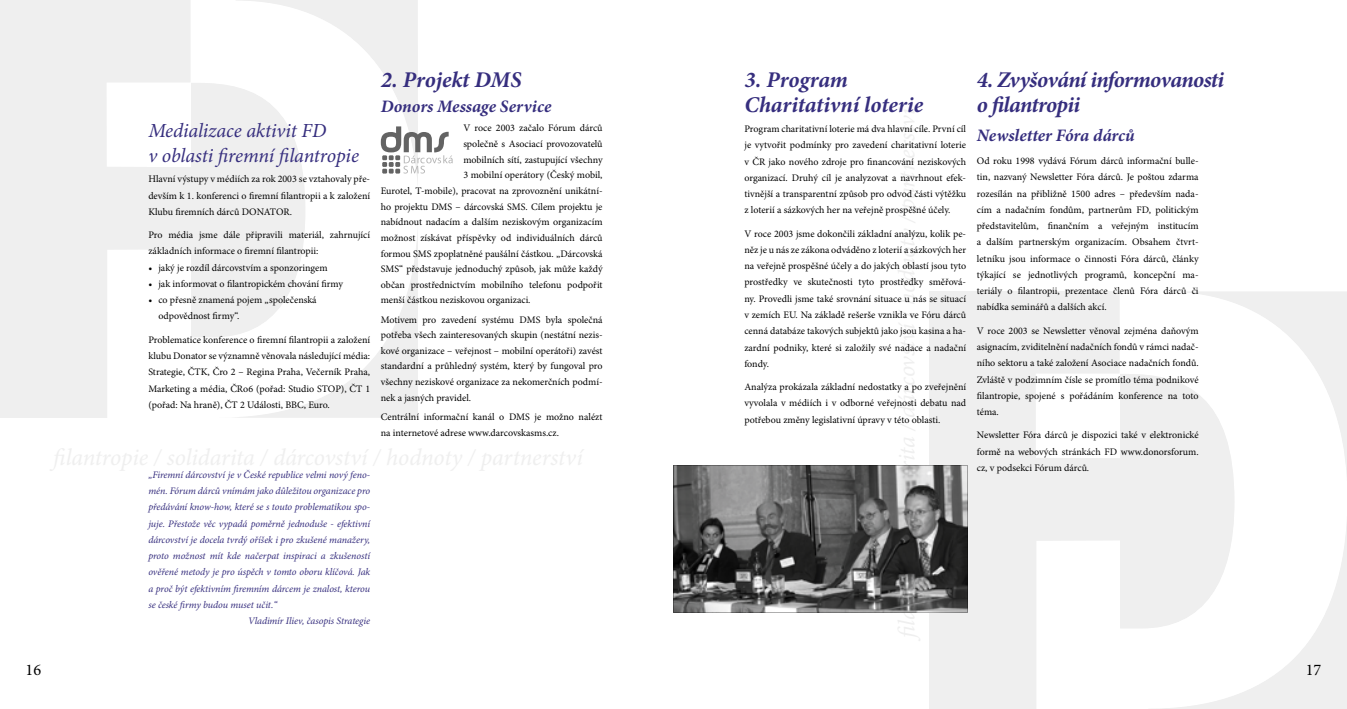
<style>
.page{position:relative;width:1347px;height:709px;background:#fff}
.page>*{position:absolute;margin:0;border:0;box-sizing:border-box;transform-origin:0 0}
.t1{font:italic 700 22.5px/25px "Minion Pro";letter-spacing:-.015em;color:#362e7e}
.t2{font:italic 20px/25px "Minion Pro";letter-spacing:-.01em;color:#362e7e}
.t3{font:italic 700 17.5px "Minion Pro";color:#362e7e}
.t4{font:16.25px "Minion Pro";color:#000}
.t5{font:10px/16.2px "Minion Pro";color:#000;text-align:justify}
.t6{font:italic 10px "Minion Pro";letter-spacing:-.005em;color:#362e7e}
</style>
<div class="page">
<svg style="left:247px;top:337px;width:171px;height:80px"></svg>
<svg style="left:0;top:0;width:191px;height:418px;fill:#efefef"></svg>
<svg style="left:1162px;top:628px;width:184px;height:81px"></svg>
<svg style="left:1120px;top:292px;width:226px;height:336px"></svg>
<svg style="left:929px;top:291px;width:191px;height:418px;fill:#efefef"></svg>
<svg style="left:191px;top:0;width:262px;height:337px"></svg>
<svg style="left:673px;top:465px;width:294px;height:147px"></svg>
<h3 class="t4" style="left:26px;top:660px;width:17px">16</h3>
<h2 class="t2" style="left:148px;top:119px;width:212px">Medializace aktivit FD<br>v oblasti firemní filantropie</h2>
<p class="t5" style="left:148px;top:171px;width:223px">Hlavní výstupy v médiích za rok 2003 se vztahovaly pře&shy;devším k 1. konferenci o firemní filantropii a k založení Klubu firemních dárců DONATOR.</p>
<p class="t5" style="left:148px;top:227px;width:223px">Pro média jsme dále připravili materiál, zahrnující základních informace o firemní filantropii:</p>
<p class="t5" style="left:148px;top:260px;width:181px">• jaký je rozdíl dárcovstvím a sponzoringem</p>
<p class="t5" style="left:148px;top:276px;width:196px">• jak informovat o filantropickém chování firmy</p>
<p class="t5" style="left:158px;top:292px;width:160px;text-indent:-10px">• co přesně znamená pojem „společenská odpovědnost firmy“.</p>
<p class="t5" style="left:148px;top:332px;width:223px">Problematice konference o firemní filantropii a založení klubu Donator se významně věnovala následující média:<br>Strategie, ČTK, Čro 2 – Regina Praha, Večerník Praha, Marketing a média, ČRo6 (pořad: Studio STOP), ČT 1 (pořad: Na hraně), ČT 2 Události, BBC, Euro.</p>
<h1 class="t1" style="left:381px;top:68px;width:142px">2. Projekt DMS</h1>
<h3 class="t3" style="left:381px;top:96px;width:172px">Donors Message Service</h3>
<p class="t5" style="left:463px;top:120px;width:141px">V roce 2003 začalo Fórum dárců</p>
<p class="t5" style="left:463px;top:136px;width:141px">společně s Asociací provozovatelů</p>
<p class="t5" style="left:463px;top:152px;width:141px">mobilních sítí, zastupující všechny</p>
<p class="t5" style="left:463px;top:167px;width:141px">3 mobilní operátory (Český mobil,</p>
<p class="t5" style="left:381px;top:183px;width:223px">Eurotel, T-mobile), pracovat na zprovoznění unikátní-</p>
<p class="t5" style="left:381px;top:199px;width:223px">ho projektu DMS – dárcovská SMS. Cílem projektu je</p>
<p class="t5" style="left:381px;top:214px;width:223px">nabídnout nadacím a dalším neziskovým organizacím</p>
<p class="t5" style="left:381px;top:230px;width:223px">možnost získávat příspěvky od individuálních dárců</p>
<p class="t5" style="left:381px;top:245px;width:223px">formou SMS zpoplatněné paušální částkou. „Dárcovská</p>
<p class="t5" style="left:381px;top:261px;width:223px">SMS“ představuje jednoduchý způsob, jak může každý</p>
<p class="t5" style="left:381px;top:277px;width:223px">občan prostřednictvím mobilního telefonu podpořit</p>
<p class="t5" style="left:381px;top:292px;width:151px">menší částkou neziskovou organizaci.</p>
<p class="t5" style="left:381px;top:312px;width:223px;line-height:15.6px">Motivem pro zavedení systému DMS byla společná potřeba všech zainteresovaných skupin (nestátní nezis&shy;kové organizace – veřejnost – mobilní operátoři) zavést standardní a průhledný systém, který by fungoval pro všechny neziskové organizace za nekomerčních podmí&shy;nek a jasných pravidel.</p>
<p class="t5" style="left:381px;top:409px;width:223px;line-height:15.6px">Centrální informační kanál o DMS je možno nalézt na internetové adrese www.darcovskasms.cz.</p>
<p class="t6" style="left:148px;top:468px;width:223px">„Firemní dárcovství je v České republice velmi nový feno-</p>
<p class="t6" style="left:148px;top:485px;width:223px">mén. Fórum dárců vnímám jako důležitou organizace pro</p>
<p class="t6" style="left:148px;top:501px;width:223px">předávání know-how, které se s touto problematikou spo-</p>
<p class="t6" style="left:148px;top:517px;width:223px">juje. Přestože věc vypadá poměrně jednoduše - efektivní</p>
<p class="t6" style="left:148px;top:533px;width:223px">dárcovství je docela tvrdý oříšek i pro zkušené manažery,</p>
<p class="t6" style="left:148px;top:550px;width:223px">proto možnost mít kde načerpat inspiraci a zkušeností</p>
<p class="t6" style="left:148px;top:566px;width:223px">ověřené metody je pro úspěch v tomto oboru klíčová. Jak</p>
<p class="t6" style="left:148px;top:582px;width:223px">a proč být efektivním firemním dárcem je znalost, kterou</p>
<p class="t6" style="left:148px;top:598px;width:130px">se české firmy budou muset učit.“</p>
<p class="t6" style="left:248px;top:615px;width:123px">Vladimír Iliev, časopis Strategie</p>
<h1 class="t1" style="left:744px;top:68px;width:180px">3. Program<br>Charitativní loterie</h1>
<p class="t5" style="left:744px;top:121px;width:223px">Program charitativní loterie má dva hlavní cíle. První cíl je vytvořit podmínky pro zavedení charitativní loterie v ČR jako nového zdroje pro financování neziskových organizací. Druhý cíl je analyzovat a navrhnout efek&shy;tivnější a transparentní způsob pro odvod části výtěžku z loterií a sázkových her na veřejně prospěšné účely.</p>
<p class="t5" style="left:744px;top:226px;width:223px">V roce 2003 jsme dokončili základní analýzu, kolik pe&shy;něz je u nás ze zákona odváděno z loterií a sázkových her na veřejně prospěšné účely a do jakých oblastí jsou tyto prostředky ve skutečnosti tyto prostředky směřová&shy;ny. Provedli jsme také srovnání situace u nás se situací v zemích EU. Na základě rešerše vznikla ve Fóru dárců cenná databáze takových subjektů jako jsou kasina a ha&shy;zardní podniky, které si založily své nadace a nadační fondy.</p>
<p class="t5" style="left:744px;top:379px;width:223px">Analýza prokázala základní nedostatky a po zveřejnění vyvolala v médiích i v odborné veřejnosti debatu nad potřebou změny legislativní úpravy v této oblasti.</p>
<h1 class="t1" style="left:976px;top:68px;width:249px">4. Zvyšování informovanosti o filantropii</h1>
<h3 class="t3" style="left:976px;top:125px;width:159px">Newsletter Fóra dárců</h3>
<p class="t5" style="left:976px;top:153px;width:223px">Od roku 1998 vydává Fórum dárců informační bulle&shy;tin, nazvaný Newsletter Fóra dárců. Je poštou zdarma rozesílán na přibližně 1500 adres – především nada&shy;cím a nadačním fondům, partnerům FD, politickým představitelům, finančním a veřejným institucím a dalším partnerským organizacím. Obsahem čtvrt&shy;letníku jsou informace o činnosti Fóra dárců, články týkající se jednotlivých programů, koncepční ma&shy;teriály o filantropii, prezentace členů Fóra dárců či nabídka seminářů a dalších akcí.</p>
<p class="t5" style="left:976px;top:323px;width:223px">V roce 2003 se Newsletter věnoval zejména daňovým asignacím, zviditelnění nadačních fondů v rámci nadač&shy;ního sektoru a také založení Asociace nadačních fondů.<br>Zvláště v podzimním čísle se promítlo téma podnikové filantropie, spojené s pořádáním konference na toto téma.</p>
<p class="t5" style="left:976px;top:427px;width:223px">Newsletter Fóra dárců je dispozici také v elektronické formě na webových stránkách FD www.donorsforum. cz, v podsekci Fórum dárců.</p>
<h3 class="t4" style="left:1305px;top:660px;width:17px">17</h3>
</div>
